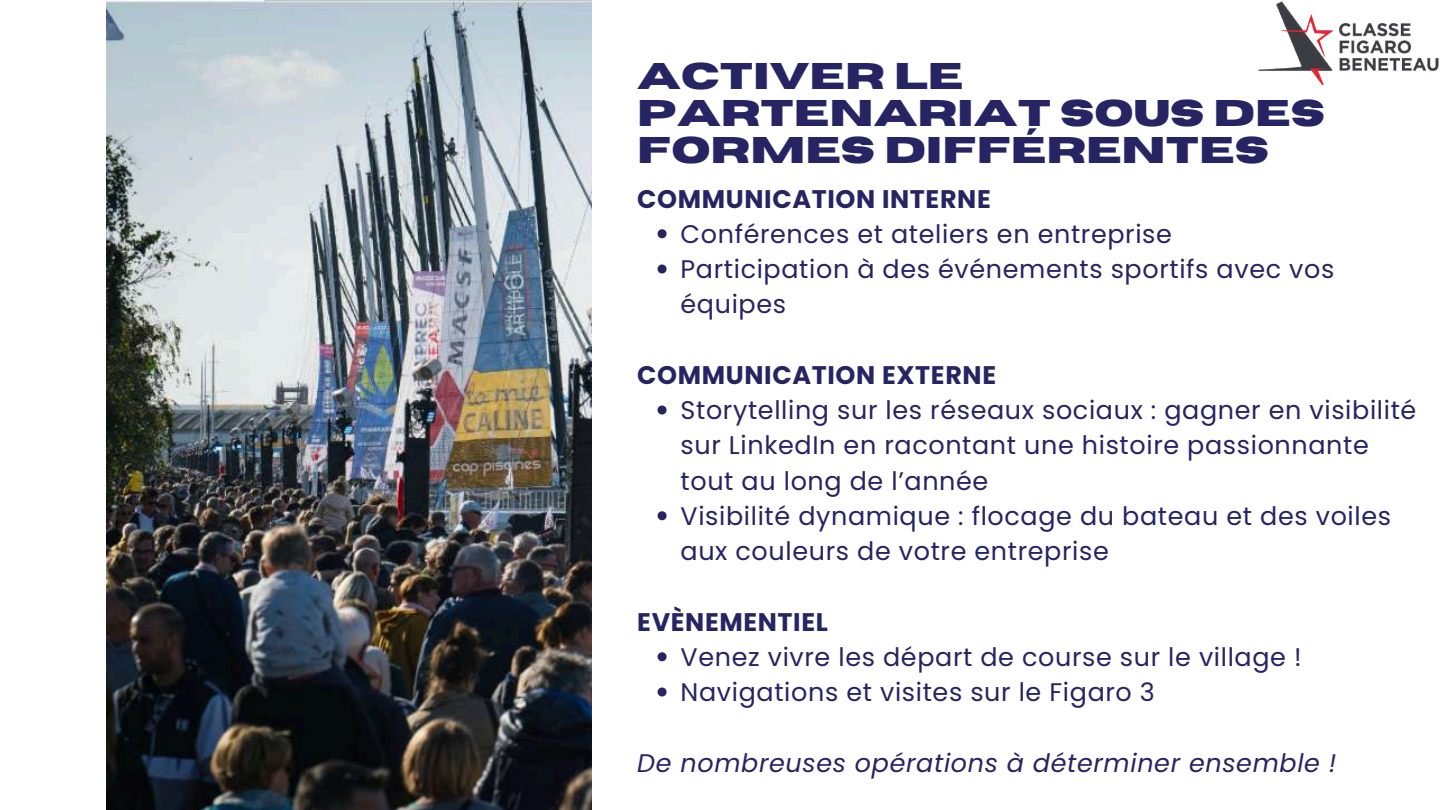
<style>
.page{position:relative;width:1440px;height:810px;background:#fff}
.page>*{position:absolute;margin:0;border:0;box-sizing:border-box;transform-origin:0 0}
.t1{font:700 37px/36.8px "Horizon";color:#262463}
.t2{font:25.4px/35.2px "Poppins";letter-spacing:.025em;color:#262463}
.t3{font:700 25.4px "Poppins";letter-spacing:.025em;color:#262463}
.t4{font:italic 25.4px "Poppins";letter-spacing:.025em;color:#262463}
</style>
<div class="page">
<img style="left:107px;top:0;width:485px;height:810px">
<svg style="left:658px;top:229px;width:9px;height:9px"></svg>
<svg style="left:658px;top:265px;width:9px;height:9px"></svg>
<svg style="left:658px;top:406px;width:9px;height:9px"></svg>
<svg style="left:658px;top:511px;width:9px;height:9px"></svg>
<svg style="left:658px;top:652px;width:9px;height:9px"></svg>
<svg style="left:658px;top:688px;width:9px;height:9px"></svg>
<img style="left:1258px;top:1px;width:181px;height:84px">
<h1 class="t1" style="left:637px;top:59px;width:689px">ACTIVER LE<br>PARTENARIAT SOUS DES<br>FORMES DIFFÉRENTES</h1>
<p class="t3" style="left:637px;top:181px;width:355px">COMMUNICATION INTERNE</p>
<p class="t2" style="left:681px;top:216px;width:655px">Conférences et ateliers en entreprise<br>Participation à des événements sportifs avec vos équipes</p>
<p class="t3" style="left:637px;top:357px;width:360px">COMMUNICATION EXTERNE</p>
<p class="t2" style="left:681px;top:393px;width:737px">Storytelling sur les réseaux sociaux : gagner en visibilité sur LinkedIn en racontant une histoire passionnante tout au long de l’année<br>Visibilité dynamique : flocage du bateau et des voiles aux couleurs de votre entreprise</p>
<p class="t3" style="left:637px;top:604px;width:192px">EVÈNEMENTIEL</p>
<p class="t2" style="left:681px;top:639px;width:623px">Venez vivre les départ de course sur le village !<br>Navigations et visites sur le Figaro 3</p>
<p class="t4" style="left:637px;top:745px;width:701px">De nombreuses opérations à déterminer ensemble !</p>
</div>
